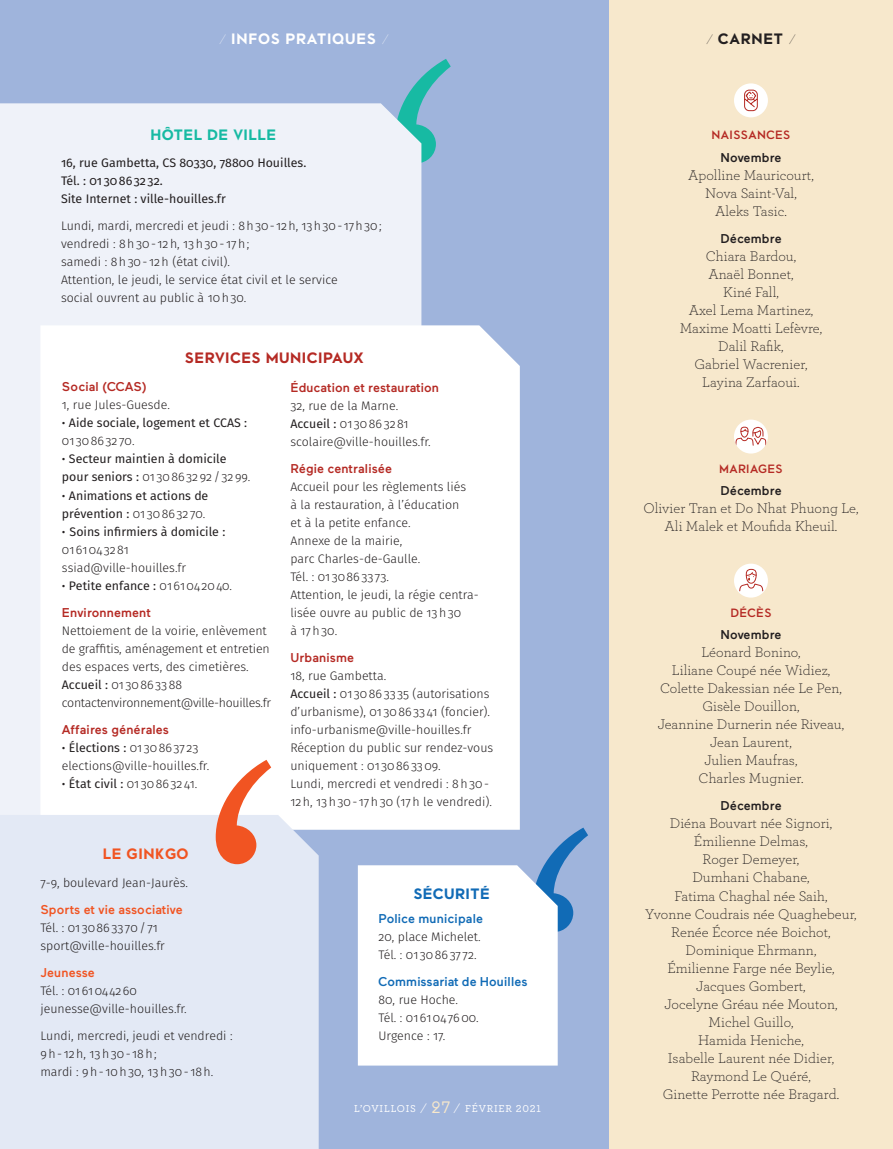
<style>
.page{position:relative;width:893px;height:1149px;background:#fff}
.page>*{position:absolute;margin:0;border:0;box-sizing:border-box;transform-origin:0 0}
.t1{font:700 15px "Maax";letter-spacing:.03em;color:#b52a24}
.t2{font:700 15px "Maax";letter-spacing:.05em;color:#fff}
.t3{font:700 15px "Maax";letter-spacing:.03em;color:#17baa3}
.t4{font:700 15px "Maax";letter-spacing:.03em;color:#116bb6}
.t5{font:700 15px "Maax";letter-spacing:.05em;color:#231f20}
.t6{font:700 15px "Maax";letter-spacing:.03em;color:#f15422}
.t7{font:300 14.7px/18px "Archer";letter-spacing:.005em;color:#231f20;text-align:center}
.t8{font:500 12.75px "Maax";letter-spacing:.01em;color:#b52a24}
.t9{font:500 12.75px "Maax";letter-spacing:.01em;color:#231f20}
.t10{font:500 12.75px "Maax";letter-spacing:.01em;color:#116bb6}
.t11{font:500 12.75px "Maax";letter-spacing:.01em;color:#f15422}
.t12{font:300 12.3px/18px "Fira Sans";color:#231f20}
.t13{font:12.3px/18px "Fira Sans";color:#231f20}
.t14{font:500 12px "Maax";letter-spacing:.03em;color:#b52a24}
.t15{font:500 10.5px "Archer";letter-spacing:.075em;color:#fff}
.s1{font-family:"Archer";font-weight:200}
.s2{font-family:"Archer";font-weight:300;font-size:14.7px}
.s3{font-weight:300}
.s4{font-family:"Archer";font-size:14.7px}
.s5{font-weight:400}
.s6{font-weight:400;font-size:15px}
.s7{font-family:"Maax";font-weight:400;font-size:16.5px;color:#f7e8cc}
</style>
<div class="page">
<div style="left:0;top:0;width:609px;height:1148px;background:#9fb4dc"></div>
<svg style="left:403px;top:59px;width:48px;height:104px"></svg>
<div style="left:0;top:103px;width:421px;height:711px;background:#eff2f9"></div>
<svg style="left:358px;top:827px;width:230px;height:238px"></svg>
<div style="left:40px;top:325px;width:480px;height:504px;background:#fff"></div>
<div style="left:0;top:814px;width:319px;height:334px;background:#e3e9f5"></div>
<div style="left:609px;top:0;width:284px;height:1148px;background:#f7e8cc"></div>
<svg style="left:216px;top:759px;width:55px;height:105px"></svg>
<div style="left:734px;top:83px;width:34px;height:34px;background:#fff;border-radius:50%"></div>
<svg style="left:744px;top:90px;width:13px;height:21px"></svg>
<div style="left:734px;top:419px;width:34px;height:34px;background:#fff;border-radius:50%"></div>
<svg style="left:735px;top:427px;width:31px;height:18px"></svg>
<div style="left:734px;top:563px;width:34px;height:34px;background:#fff;border-radius:50%"></div>
<div style="left:746px;top:569px;width:11px;height:14px;border:1px solid #b52a24;border-radius:50%"></div>
<svg style="left:739px;top:572px;width:24px;height:19px"></svg>
<p class="t2" style="left:219px;top:31px;width:171px"><span class="s1">⁄</span> INFOS PRATIQUES <span class="s1">⁄</span></p>
<p class="t3" style="left:150px;top:126px;width:127px">HÔTEL DE VILLE</p>
<p class="t13" style="left:61px;top:153px;width:247px">16, rue Gambetta, CS 80330, 78800 Houilles.<br>Tél. : 01 30 86 32 32.<br>Site Internet : ville-houilles.fr</p>
<p class="t12" style="left:61px;top:216px;width:322px">Lundi, mardi, mercredi et jeudi : 8 h 30 - 12 h, 13 h 30 - 17 h 30 ; vendredi : 8 h 30 - 12 h, 13 h 30 - 17 h ;<br>samedi : 8 h 30 - 12 h (état civil).<br>Attention, le jeudi, le service état civil et le service<br>social ouvrent au public à 10 h 30.</p>
<p class="t1" style="left:185px;top:350px;width:180px">SERVICES MUNICIPAUX</p>
<p class="t8" style="left:62px;top:380px;width:86px">Social (CCAS)</p>
<p class="t12" style="left:62px;top:396px;width:109px">1, rue Jules-Guesde.</p>
<p class="t13" style="left:62px;top:414px;width:187px"><span class="s2">•</span> Aide sociale, logement et CCAS :<br><span class="s3">01 30 86 32 70.</span></p>
<p class="t13" style="left:62px;top:450px;width:190px"><span class="s2">•</span> Secteur maintien à domicile pour seniors : <span class="s3">01 30 86 32 92 / 32 99.</span></p>
<p class="t13" style="left:62px;top:486px;width:148px"><span class="s2">•</span> Animations et actions de prévention : <span class="s3">01 30 86 32 70.</span></p>
<p class="t12" style="left:62px;top:522px;width:165px"><span class="s4">•</span> <span class="s5">Soins infirmiers à domicile :<br></span>01 61 04 32 81 ssiad@ville-houilles.fr</p>
<p class="t13" style="left:62px;top:576px;width:172px"><span class="s2">•</span> Petite enfance : <span class="s3">01 61 04 20 40.</span></p>
<p class="t8" style="left:62px;top:605px;width:90px">Environnement</p>
<p class="t12" style="left:62px;top:621px;width:211px">Nettoiement de la voirie, enlèvement de graffitis, aménagement et entretien des espaces verts, des cimetières.<br><span class="s5">Accueil :</span> 01 30 86 33 88 contactenvironnement@ville-houilles.fr</p>
<p class="t8" style="left:62px;top:722px;width:109px">Affaires générales</p>
<p class="t12" style="left:62px;top:738px;width:149px"><span class="s4">•</span> <span class="s5">Élections :</span> 01 30 86 37 23 elections@ville-houilles.fr.</p>
<p class="t12" style="left:62px;top:774px;width:137px"><span class="s4">•</span> <span class="s5">État civil :</span> 01 30 86 32 41.</p>
<p class="t6" style="left:103px;top:845px;width:87px">LE GINKGO</p>
<p class="t12" style="left:40px;top:873px;width:149px">7-9, boulevard Jean-Jaurès.</p>
<p class="t11" style="left:40px;top:902px;width:144px">Sports et vie associative</p>
<p class="t12" style="left:40px;top:918px;width:126px">Tél. : 01 30 86 33 70 / 71 sport@ville-houilles.fr</p>
<p class="t11" style="left:40px;top:965px;width:56px">Jeunesse</p>
<p class="t12" style="left:40px;top:981px;width:148px">Tél. : 01 61 04 42 60 jeunesse@ville-houilles.fr.</p>
<p class="t12" style="left:40px;top:1026px;width:194px">Lundi, mercredi, jeudi et vendredi :<br>9 h - 12 h, 13 h 30 - 18 h ;<br>mardi : 9 h - 10 h 30, 13 h 30 - 18 h.</p>
<p class="t8" style="left:290px;top:380px;width:150px">Éducation et restauration</p>
<p class="t12" style="left:290px;top:396px;width:142px">32, rue de la Marne.<br><span class="s5">Accueil :</span> 01 30 86 32 81 scolaire@ville-houilles.fr.</p>
<p class="t8" style="left:290px;top:461px;width:103px">Régie centralisée</p>
<p class="t12" style="left:290px;top:477px;width:190px">Accueil pour les règlements liés<br>à la restauration, à l’éducation<br>et à la petite enfance.<br>Annexe de la mairie,<br>parc Charles-de-Gaulle.<br>Tél. : 01 30 86 33 73.<br>Attention, le jeudi, la régie centra&shy;lisée ouvre au public de 13 h 30<br>à 17 h 30.</p>
<p class="t8" style="left:290px;top:650px;width:65px">Urbanisme</p>
<p class="t12" style="left:290px;top:666px;width:204px">18, rue Gambetta.<br><span class="s5">Accueil :</span> 01 30 86 33 35 (autorisations d’urbanisme), 01 30 86 33 41 (foncier). info-urbanisme@ville-houilles.fr Réception du public sur rendez-vous uniquement : 01 30 86 33 09.<br>Lundi, mercredi et vendredi : 8 h 30 - 12 h, 13 h 30 - 17 h 30 (17 h le vendredi).</p>
<p class="t4" style="left:413px;top:884px;width:78px">SÉCURITÉ</p>
<p class="t10" style="left:379px;top:911px;width:106px">Police municipale</p>
<p class="t12" style="left:379px;top:927px;width:104px">20, place Michelet.<br>Tél. : 01 30 86 37 72.</p>
<p class="t10" style="left:379px;top:974px;width:150px">Commissariat de Houilles</p>
<p class="t12" style="left:379px;top:990px;width:102px">80, rue Hoche.<br>Tél. : 01 61 04 76 00.<br>Urgence : 17.</p>
<p class="t15" style="left:354px;top:1100px;width:188px">L’OVILLOIS <span class="s6">⁄</span> <span class="s7">27</span> <span class="s6">⁄</span> FÉVRIER 2021</p>
<p class="t5" style="left:706px;top:31px;width:91px"><span class="s1">⁄</span> CARNET <span class="s1">⁄</span></p>
<p class="t14" style="left:712px;top:129px;width:80px">NAISSANCES</p>
<p class="t9" style="left:720px;top:150px;width:62px">Novembre</p>
<p class="t7" style="left:688px;top:165px;width:127px">Apolline Mauricourt,<br>Nova Saint-Val,<br>Aleks Tasic.</p>
<p class="t9" style="left:720px;top:231px;width:63px">Décembre</p>
<p class="t7" style="left:680px;top:246px;width:144px">Chiara Bardou,<br>Anaël Bonnet,<br>Kiné Fall,<br>Axel Lema Martinez,<br>Maxime Moatti Lefèvre,<br>Dalil Rafik,<br>Gabriel Wacrenier,<br>Layina Zarfaoui.</p>
<p class="t14" style="left:719px;top:462px;width:65px">MARIAGES</p>
<p class="t9" style="left:720px;top:483px;width:63px">Décembre</p>
<p class="t7" style="left:643px;top:498px;width:217px">Olivier Tran et Do Nhat Phuong Le,<br>Ali Malek et Moufida Kheuil.</p>
<p class="t14" style="left:730px;top:606px;width:43px">DÉCÈS</p>
<p class="t9" style="left:720px;top:627px;width:62px">Novembre</p>
<p class="t7" style="left:658px;top:642px;width:188px">Léonard Bonino,<br>Liliane Coupé née Widiez,<br>Colette Dakessian née Le Pen,<br>Gisèle Douillon,<br>Jeannine Durnerin née Riveau,<br>Jean Laurent,<br>Julien Maufras,<br>Charles Mugnier.</p>
<p class="t9" style="left:720px;top:798px;width:63px">Décembre</p>
<p class="t7" style="left:645px;top:813px;width:213px">Diéna Bouvart née Signori,<br>Émilienne Delmas,<br>Roger Demeyer,<br>Dumhani Chabane,<br>Fatima Chaghal née Saih,<br>Yvonne Coudrais née Quaghebeur,<br>Renée Écorce née Boichot,<br>Dominique Ehrmann,<br>Émilienne Farge née Beylie,<br>Jacques Gombert,<br>Jocelyne Gréau née Mouton,<br>Michel Guillo,<br>Hamida Heniche,<br>Isabelle Laurent née Didier,<br>Raymond Le Quéré,<br>Ginette Perrotte née Bragard.</p>
</div>
